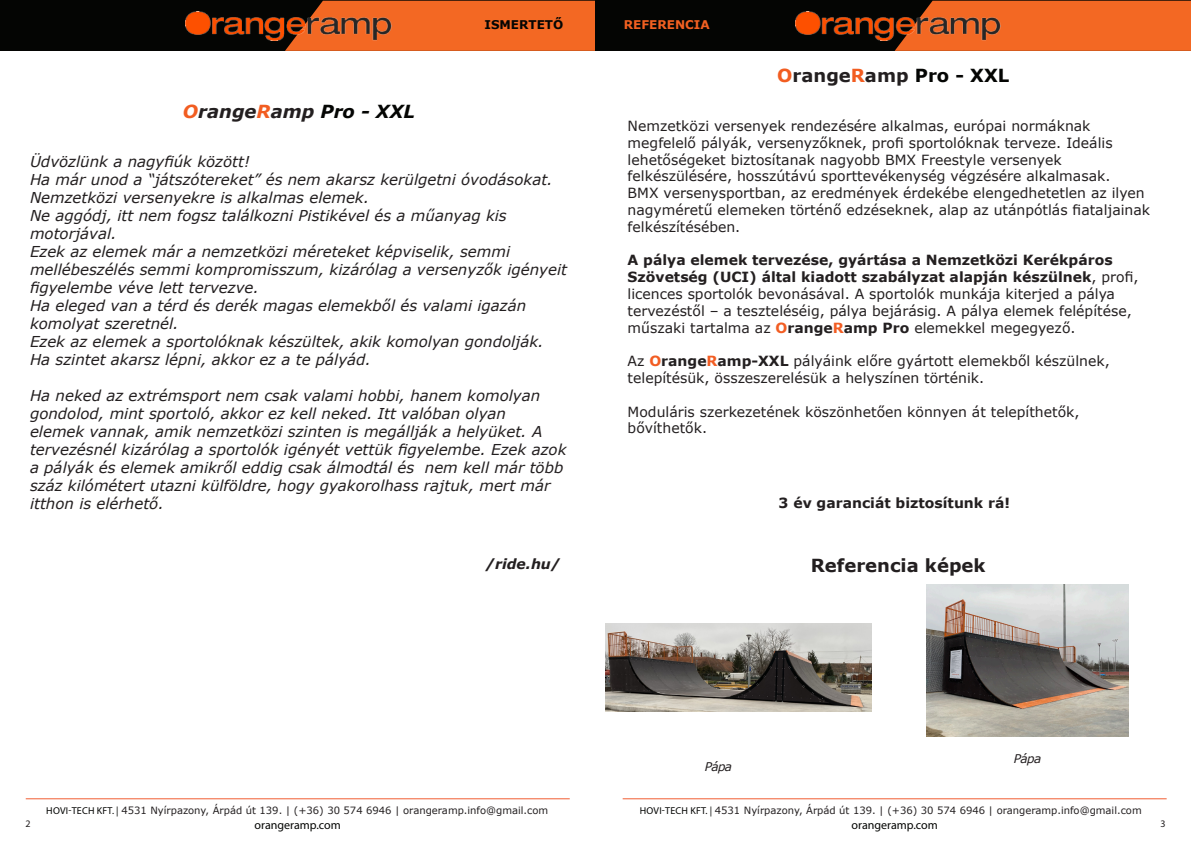
<style>
.page{position:relative;width:1191px;height:842px;background:#fff}
.page>*{position:absolute;margin:0;border:0;box-sizing:border-box;transform-origin:0 0}
.Category_3_Descripti{font:700 18px "Verdana";color:#231f20}
.Category_3_Descripti-2{font:italic 700 18px "Verdana";color:#231f20}
.Category_3{font:700 18px "Verdana";color:#231f20}
.Category_3_Descripti-3{font:italic 15px/18px "Verdana";color:#231f20}
.Category_3_Descripti-4{font:14px/16.8px "Verdana";color:#231f20}
.Category_3_Descripti-5{font:700 14px "Verdana";color:#231f20}
.Category_3_Descripti-6{font:italic 700 14px "Verdana";color:#231f20}
.t1{font:12px "Myriad Pro";color:#040503}
.Category_1{font:700 12px "Verdana";color:#f26021}
.Category_1-2{font:700 12px "Verdana";color:#040503}
.Category_3_Descripti-7{font:italic 12px "Verdana";letter-spacing:-.05em;color:#231f20}
.t2{font:10px "Verdana";color:#231f20}
.t3{font:10px "Myriad Pro";color:#231f20}
.s1{color:#f25d21}
.s2{color:#040503}
.s3{font-weight:700}
.s4{font-weight:700;color:#f25d23}
.s5{font-family:"Myriad Pro";color:#040503}
</style>
<div class="page">
<hr style="left:26px;top:798px;width:544px;height:1px;background:#f15d32">
<hr style="left:622px;top:798px;width:544px;height:1px;background:#f15d32">
<img style="left:605px;top:623px;width:266px;height:88px">
<img style="left:926px;top:584px;width:202px;height:152px">
<div style="left:0;top:1px;width:595px;height:50px;background:#040503"></div>
<svg style="left:285px;top:0;width:310px;height:51px;background:#e66221"></svg>
<img style="left:186px;top:11px;width:205px;height:29px">
<div style="left:595px;top:1px;width:596px;height:50px;background:#040503"></div>
<svg style="left:894px;top:0;width:297px;height:51px;background:#d95e21"></svg>
<p class="Category_1-2" style="left:484px;top:17px;width:80px">ISMERTETŐ</p>
<p class="Category_1" style="left:624px;top:17px;width:87px">REFERENCIA</p>
<p class="Category_3_Descripti-2" style="left:183px;top:99px;width:233px"><span class="s1">O</span>range<span class="s1">R</span>amp <span class="s2">Pro - XXL</span></p>
<p class="Category_3_Descripti-3" style="left:30px;top:152px;width:221px">Üdvözlünk a nagyfiúk között!</p>
<p class="Category_3_Descripti-3" style="left:30px;top:170px;width:524px">Ha már unod a “játszótereket” és nem akarsz kerülgetni óvodásokat.</p>
<p class="Category_3_Descripti-3" style="left:30px;top:188px;width:341px">Nemzetközi versenyekre is alkalmas elemek.</p>
<p class="Category_3_Descripti-3" style="left:30px;top:206px;width:478px">Ne aggódj, itt nem fogsz találkozni Pistikével és a műanyag kis motorjával.</p>
<p class="Category_3_Descripti-3" style="left:30px;top:242px;width:538px">Ezek az elemek már a nemzetközi méreteket képviselik, semmi mellébeszélés semmi kompromisszum, kizárólag a versenyzők igényeit figyelembe véve lett tervezve.</p>
<p class="Category_3_Descripti-3" style="left:30px;top:296px;width:498px">Ha eleged van a térd és derék magas elemekből és valami igazán komolyat szeretnél.</p>
<p class="Category_3_Descripti-3" style="left:30px;top:332px;width:515px">Ezek az elemek a sportolóknak készültek, akik komolyan gondolják.</p>
<p class="Category_3_Descripti-3" style="left:30px;top:350px;width:342px">Ha szintet akarsz lépni, akkor ez a te pályád.</p>
<p class="Category_3_Descripti-3" style="left:30px;top:386px;width:538px">Ha neked az extrémsport nem csak valami hobbi, hanem komolyan gondolod, mint sportoló, akkor ez kell neked. Itt valóban olyan<br>elemek vannak, amik nemzetközi szinten is megállják a helyüket. A tervezésnél kizárólag a sportolók igényét vettük figyelembe. Ezek azok a pályák és elemek amikről eddig csak álmodtál és nem kell már több száz kilómétert utazni külföldre, hogy gyakorolhass rajtuk, mert már itthon is elérhető.</p>
<p class="Category_3_Descripti-6" style="left:485px;top:554px;width:77px">/ride.hu/</p>
<p class="Category_3_Descripti" style="left:777px;top:64px;width:233px"><span class="s1">O</span>range<span class="s1">R</span>amp <span class="s2">Pro - XXL</span></p>
<p class="Category_3_Descripti-4" style="left:627px;top:118px;width:524px">Nemzetközi versenyek rendezésére alkalmas, európai normáknak megfelelő pályák, versenyzőknek, profi sportolóknak terveze. Ideális lehetőségeket biztosítanak nagyobb BMX Freestyle versenyek felkészülésére, hosszútávú sporttevékenység végzésére alkalmasak.<br>BMX versenysportban, az eredmények érdekébe elengedhetetlen az ilyen nagyméretű elemeken történő edzéseknek, alap az utánpótlás fiataljainak felkészítésében.</p>
<p class="Category_3_Descripti-4" style="left:627px;top:252px;width:512px"><span class="s3">A pálya elemek tervezése, gyártása a Nemzetközi Kerékpáros Szövetség (UCI) által kiadott szabályzat alapján készülnek</span>, profi, licences sportolók bevonásával. A sportolók munkája kiterjed a pálya tervezéstől – a teszteléséig, pálya bejárásig. A pálya elemek felépítése, műszaki tartalma az <span class="s4">O</span><span class="s3">range</span><span class="s4">R</span><span class="s3">amp Pro</span> elemekkel megegyező.</p>
<p class="Category_3_Descripti-4" style="left:627px;top:353px;width:484px">Az <span class="s4">O</span><span class="s3">range</span><span class="s4">R</span><span class="s3">amp-XXL</span> pályáink előre gyártott elemekből készülnek, telepítésük, összeszerelésük a helyszínen történik.</p>
<p class="Category_3_Descripti-4" style="left:627px;top:403px;width:453px">Moduláris szerkezetének köszönhetően könnyen át telepíthetők, bővíthetők.</p>
<p class="Category_3_Descripti-5" style="left:778px;top:494px;width:233px">3 év garanciát biztosítunk rá!</p>
<p class="Category_3" style="left:810px;top:553px;width:176px">Referencia képek</p>
<p class="Category_3_Descripti-7" style="left:704px;top:759px;width:29px">Pápa</p>
<p class="Category_3_Descripti-7" style="left:1014px;top:751px;width:29px">Pápa</p>
<p class="t2" style="left:46px;top:804px;width:503px"><span class="s5">HOVI-TECH KFT. |</span> 4531 Nyírpazony, Árpád út 139. | (+36) 30 574 6946 | orangeramp.info@gmail.com</p>
<p class="t2" style="left:640px;top:804px;width:503px"><span class="s5">HOVI-TECH KFT. |</span> 4531 Nyírpazony, Árpád út 139. | (+36) 30 574 6946 | orangeramp.info@gmail.com</p>
<p class="t1" style="left:851px;top:818px;width:88px">orangeramp.com</p>
<p class="t3" style="left:26px;top:818px;width:7px">2</p>
<p class="t1" style="left:255px;top:818px;width:88px">orangeramp.com</p>
<p class="t3" style="left:1160px;top:818px;width:7px">3</p>
</div>
